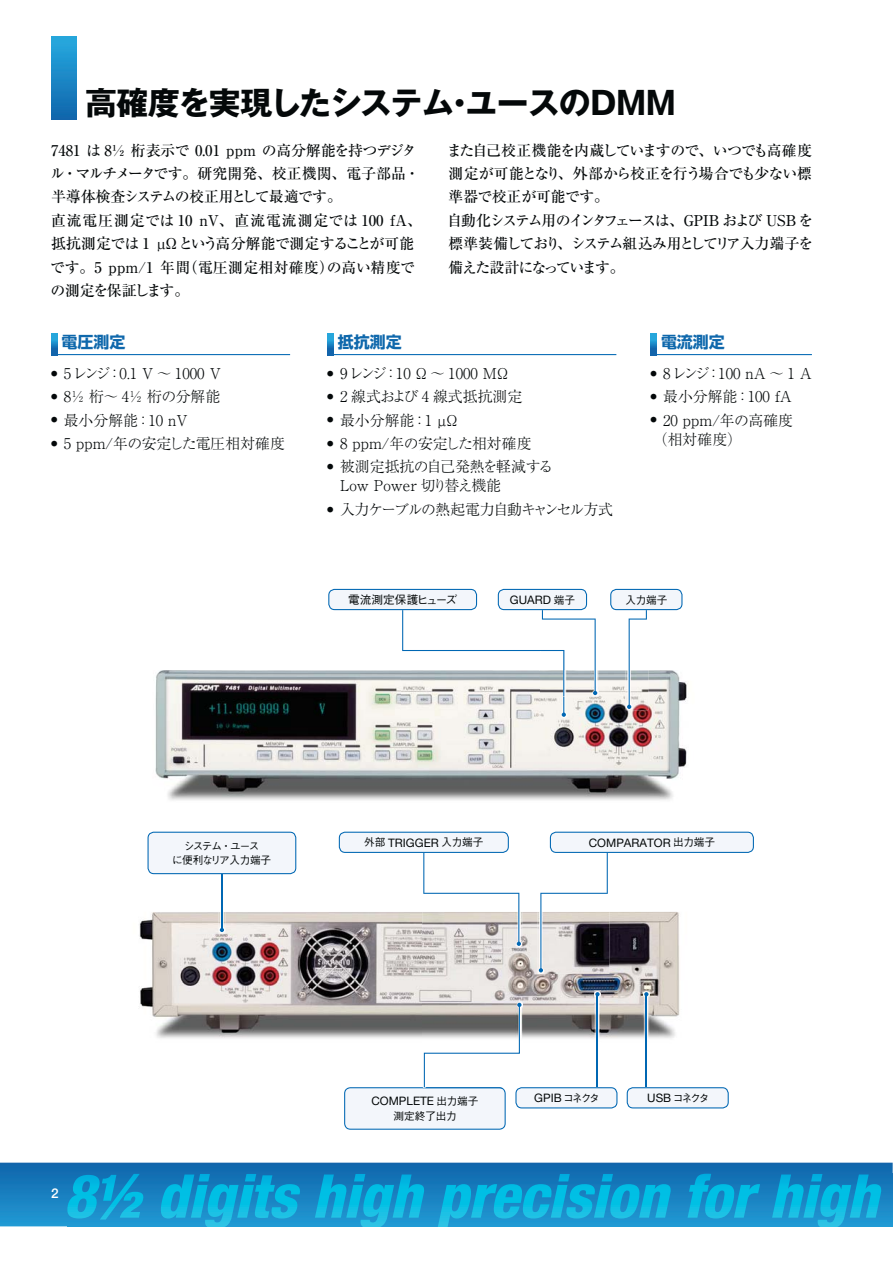
<style>
.page{position:relative;width:893px;height:1263px;background:#fff}
.page>*{position:absolute;margin:0;border:0;box-sizing:border-box;transform-origin:0 0}
.t1{font:31.95px "Gothic MB101 Pro Bold 90 msp RKSJ H";letter-spacing:-.03em;color:#040809}
.t2{font:15.9px "UD Shin Go Pro Bold 90 msp RKSJ H";color:#0f68ac}
.t3{font:14.85px/19.2px "Ryumin Pro Light 90 msp RKSJ H";color:#040809}
.t4{font:14.85px/23.4px "Ryumin Pro Medium 90 msp RKSJ H";color:#040809}
.t5{font:14.85px/23.4px "Ryumin Pro Medium 90 msp RKSJ H";letter-spacing:-.075em;color:#040809}
.t6{font:14.85px "Ryumin Pro Light 90 msp RKSJ H";letter-spacing:-.09em;color:#040809}
.t7{font:500 13.5px "Helvetica Neue LT Std";color:#fff}
.t8{font:11.7px "Helvetica Neue LT Std";color:#040809}
.t9{font:11.7px "Gothic BBB Pro Medium 90 msp RKSJ H";color:#040809}
.t10{font:10.65px/14.9px "Gothic BBB Pro Medium 90 msp RKSJ H";letter-spacing:-.09em;color:#040809;text-align:center}
.t11{font:10.65px "Gothic BBB Pro Medium 90 msp RKSJ H";letter-spacing:-.04em;color:#040809}
.s1{font-family:"Gothic BBB Pro Medium 90 msp RKSJ H";font-size:10.65px}
.s2{font-family:"Helvetica Neue LT Std";font-size:11.7px}
</style>
<div class="page">
<svg style="left:0;top:1163px;width:893px;height:63px"></svg>
<svg style="left:473px;top:1174px;width:420px;height:52px"></svg>
<svg style="left:67px;top:1174px;width:406px;height:52px"></svg>
<img style="left:139px;top:912px;width:541px;height:127px">
<img style="left:219px;top:874px;width:6px;height:60px">
<hr style="left:221px;top:874px;width:1px;height:56px;background:#0067b3">
<svg style="left:220px;top:928px;width:4px;height:4px"></svg>
<hr style="left:51px;top:354px;width:239px;height:1px;background:#0067b3">
<img style="left:155px;top:670px;width:533px;height:130px">
<img style="left:422px;top:912px;width:100px;height:35px">
<img style="left:538px;top:912px;width:71px;height:62px">
<img style="left:597px;top:670px;width:2px;height:27px">
<svg style="left:339px;top:832px;width:182px;height:114px"></svg>
<div style="left:339px;top:832px;width:170px;height:21px;border:1px solid #0067b3;border-radius:6px"></div>
<svg style="left:539px;top:832px;width:214px;height:140px"></svg>
<div style="left:550px;top:832px;width:204px;height:21px;border:1px solid #0067b3;border-radius:6px"></div>
<svg style="left:329px;top:589px;width:268px;height:128px"></svg>
<div style="left:498px;top:589px;width:89px;height:21px;border:1px solid #0067b3;border-radius:6px"></div>
<svg style="left:611px;top:589px;width:71px;height:120px"></svg>
<div style="left:610px;top:589px;width:72px;height:21px;border:1px solid #0067b3;border-radius:6px"></div>
<div style="left:148px;top:832px;width:148px;height:42px;background:#f3f6fb"></div>
<div style="left:148px;top:832px;width:148px;height:42px;border:1px solid #0067b3;border-radius:6px"></div>
<img style="left:594px;top:991px;width:7px;height:12px">
<hr style="left:597px;top:994px;width:1px;height:93px;background:#0067b3">
<svg style="left:595px;top:992px;width:5px;height:4px"></svg>
<img style="left:643px;top:991px;width:7px;height:96px">
<hr style="left:646px;top:994px;width:1px;height:93px;background:#0067b3">
<svg style="left:644px;top:992px;width:4px;height:4px"></svg>
<div style="left:627px;top:1088px;width:101px;height:20px;background:#f3f6fb"></div>
<div style="left:627px;top:1087px;width:102px;height:21px;border:1px solid #0067b3;border-radius:6px"></div>
<svg style="left:344px;top:1003px;width:273px;height:127px"></svg>
<div style="left:515px;top:1087px;width:102px;height:21px;border:1px solid #0067b3;border-radius:6px"></div>
<div style="left:51px;top:36px;width:26px;height:83px;background:linear-gradient(to bottom,#27abe0,#0f65ac)"></div>
<hr style="left:327px;top:354px;width:289px;height:1px;background:#0067b3">
<hr style="left:650px;top:354px;width:162px;height:1px;background:#0067b3">
<svg style="left:51px;top:334px;width:6px;height:21px"></svg>
<svg style="left:327px;top:334px;width:7px;height:21px"></svg>
<svg style="left:650px;top:334px;width:7px;height:21px"></svg>
<h1 class="t1" style="left:85px;top:91px;width:592px">高確度を実現したシステム・ユースのDMM</h1>
<p class="t4" style="left:50px;top:140px;width:373px">7481 は 8½ 桁表示で 0.01 ppm の高分解能を持つデジタル・マルチメータです。研究開発、校正機関、電子部品・半導体検査システムの校正用として最適です。<br>直流電圧測定では 10 nV、直流電流測定では 100 fA、抵抗測定では 1 µΩという高分解能で測定することが可能です。5 ppm/1 年間（電圧測定相対確度）の高い精度での測定を保証します。</p>
<p class="t5" style="left:447px;top:140px;width:368px">また自己校正機能を内蔵していますので、いつでも高確度測定が可能となり、外部から校正を行う場合でも少ない標準器で校正が可能です。<br>自動化システム用のインタフェースは、GPIB および USB を標準装備しており、システム組込み用としてリア入力端子を備えた設計になっています。</p>
<p class="t2" style="left:62px;top:336px;width:65px">電圧測定</p>
<p class="t3" style="left:51px;top:366px;width:171px"><sup>●</sup> 5レンジ：0.1 V ～ 1000 V</p>
<p class="t3" style="left:51px;top:389px;width:171px"><sup>●</sup> 8½ 桁～ 4½ 桁の分解能</p>
<p class="t3" style="left:51px;top:412px;width:138px"><sup>●</sup> 最小分解能：10 nV</p>
<p class="t3" style="left:51px;top:436px;width:235px"><sup>●</sup> 5 ppm/年の安定した電圧相対確度</p>
<p class="t2" style="left:338px;top:336px;width:65px">抵抗測定</p>
<p class="t3" style="left:327px;top:366px;width:182px"><sup>●</sup> 9レンジ：10 Ω ～ 1000 MΩ</p>
<p class="t3" style="left:327px;top:389px;width:196px"><sup>●</sup> 2 線式および 4 線式抵抗測定</p>
<p class="t3" style="left:327px;top:412px;width:132px"><sup>●</sup> 最小分解能：1 µΩ</p>
<p class="t3" style="left:327px;top:436px;width:206px"><sup>●</sup> 8 ppm/年の安定した相対確度</p>
<p class="t3" style="left:340px;top:459px;width:215px;text-indent:-13px"><sup>●</sup> 被測定抵抗の自己発熱を軽減する<br>Low Power 切り替え機能</p>
<p class="t6" style="left:327px;top:504px;width:287px"><sup>●</sup> 入力ケーブルの熱起電力自動キャンセル方式</p>
<p class="t2" style="left:661px;top:336px;width:65px">電流測定</p>
<p class="t3" style="left:650px;top:366px;width:163px"><sup>●</sup> 8レンジ：100 nA ～ 1 A</p>
<p class="t3" style="left:650px;top:389px;width:143px"><sup>●</sup> 最小分解能：100 fA</p>
<p class="t3" style="left:650px;top:412px;width:144px"><sup>●</sup> 20 ppm/年の高確度（相対確度）</p>
<p class="t7" style="left:51px;top:1185px;width:9px">2</p>
<p class="t9" style="left:348px;top:595px;width:110px">電流測定保護ヒューズ</p>
<p class="t8" style="left:510px;top:595px;width:67px">GUARD <span class="s1">端子</span></p>
<p class="t11" style="left:625px;top:596px;width:43px">入力端子</p>
<p class="t10" style="left:172px;top:840px;width:101px">システム・ユース<br>に便利なリア入力端子</p>
<p class="t8" style="left:364px;top:838px;width:121px"><span class="s1">外部</span> TRIGGER <span class="s1">入力端子</span></p>
<p class="t8" style="left:589px;top:838px;width:128px">COMPARATOR <span class="s1">出力端子</span></p>
<p class="t8" style="left:371px;top:1097px;width:108px">COMPLETE <span class="s1">出力端子</span></p>
<p class="t11" style="left:393px;top:1112px;width:65px">測定終了出力</p>
<p class="t8" style="left:534px;top:1094px;width:67px">GPIB<span class="s1">コネクタ</span></p>
<p class="t11" style="left:647px;top:1094px;width:64px"><span class="s2">USB</span> コネクタ</p>
</div>
